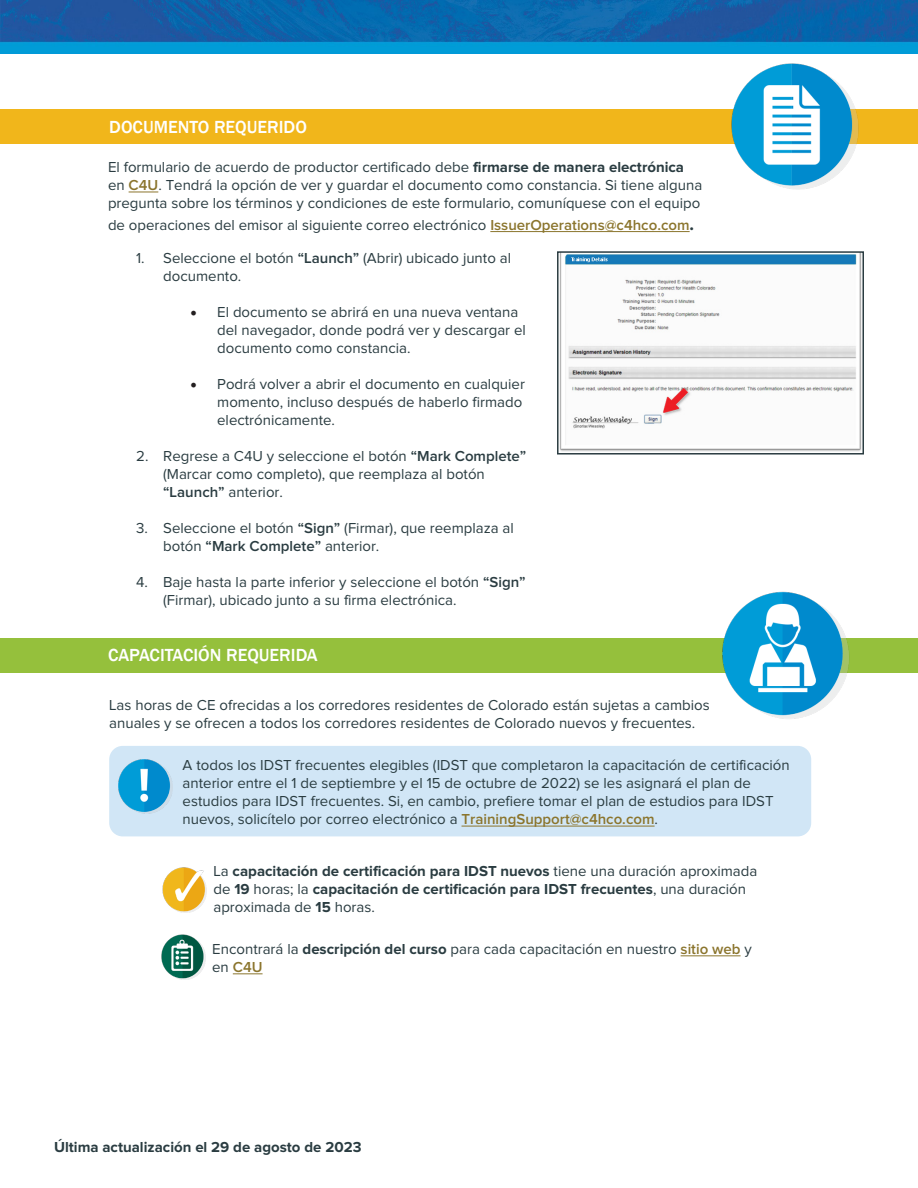
<style>
.page{position:relative;width:918px;height:1188px;background:#fff}
.page>*{position:absolute;margin:0;border:0;box-sizing:border-box;transform-origin:0 0}
.t1{font:500 18px "Franklin Gothic";color:#fff}
.t2{font:15px/18px "Proxima Nova";color:#2a3c41}
.t3{font:700 15px/18px "Proxima Nova";color:#2a3c41}
.s1{font-weight:700}
.s2{font-weight:600;color:#8b752d}
.s3{font-weight:700;font-size:18px}
.s4{font-weight:600}
.s5{font-family:"Minion Pro";font-size:18px;color:#231f20}
.s6{font-weight:400}
</style>
<div class="page">
<img style="left:0;top:0;width:918px;height:53px">
<div style="left:0;top:639px;width:918px;height:34px;background:#95c03c"></div>
<img style="left:722px;top:592px;width:128px;height:127px">
<div style="left:0;top:109px;width:918px;height:35px;background:#f1b61b"></div>
<img style="left:731px;top:63px;width:127px;height:127px">
<svg style="left:129px;top:192px;width:29px;height:1px"></svg>
<hr style="left:490px;top:231px;width:200px;height:1px;background:#8b752d">
<img style="left:560px;top:254px;width:301px;height:198px">
<div style="left:557px;top:251px;width:307px;height:204px;border:2px solid #2a3c41"></div>
<div style="left:109px;top:746px;width:702px;height:90px;background:#d1e6f6;border-radius:14px"></div>
<hr style="left:462px;top:826px;width:193px;height:1px;background:#8b752d">
<img style="left:118px;top:760px;width:54px;height:54px">
<img style="left:163px;top:868px;width:44px;height:44px">
<img style="left:161px;top:935px;width:45px;height:44px">
<hr style="left:681px;top:956px;width:60px;height:1px;background:#8b752d">
<hr style="left:233px;top:974px;width:30px;height:1px;background:#8b752d">
<p class="t1" style="left:109px;top:116px;width:199px">DOCUMENTO REQUERIDO</p>
<p class="t2" style="left:108px;top:159px;width:596px">El formulario de acuerdo de productor certificado debe <span class="s1">firmarse de manera electrónica </span>en <span class="s2">C4U</span>. Tendrá la opción de ver y guardar el documento como constancia. Si tiene alguna pregunta sobre los términos y condiciones de este formulario, comuníquese con el equipo</p>
<p class="t2" style="left:108px;top:216px;width:588px">de operaciones del emisor al siguiente correo electrónico <span class="s2">IssuerOperations@c4hco.com</span><span class="s3">.</span></p>
<p class="t2" style="left:163px;top:250px;width:349px;text-indent:-27px">1. Seleccione el botón <span class="s4">“Launch”</span> (Abrir) ubicado junto al documento.</p>
<p class="t2" style="left:217px;top:304px;width:310px;text-indent:-27px"><span class="s5">•</span> El documento se abrirá en una nueva ventana del navegador, donde podrá ver y descargar el documento como constancia.</p>
<p class="t2" style="left:217px;top:376px;width:309px;text-indent:-27px"><span class="s5">•</span> Podrá volver a abrir el documento en cualquier momento, incluso después de haberlo firmado electrónicamente.</p>
<p class="t2" style="left:163px;top:448px;width:365px;text-indent:-27px">2. Regrese a C4U y seleccione el botón <span class="s4">“Mark Complete” </span>(Marcar como completo), que reemplaza al botón <span class="s4">“Launch”</span> anterior.</p>
<p class="t2" style="left:163px;top:520px;width:352px;text-indent:-27px">3. Seleccione el botón <span class="s4">“Sign”</span> (Firmar), que reemplaza al botón <span class="s4">“Mark Complete”</span> anterior.</p>
<p class="t2" style="left:163px;top:574px;width:364px;text-indent:-27px">4. Baje hasta la parte inferior y seleccione el botón <span class="s4">“Sign” </span>(Firmar), ubicado junto a su firma electrónica.</p>
<p class="t1" style="left:108px;top:644px;width:211px">CAPACITACIÓN REQUERIDA</p>
<p class="t2" style="left:109px;top:697px;width:602px">Las horas de CE ofrecidas a los corredores residentes de Colorado están sujetas a cambios anuales y se ofrecen a todos los corredores residentes de Colorado nuevos y frecuentes.</p>
<p class="t2" style="left:183px;top:757px;width:609px">A todos los IDST frecuentes elegibles (IDST que completaron la capacitación de certificación anterior entre el 1 de septiembre y el 15 de octubre de 2022) se les asignará el plan de estudios para IDST frecuentes. Si, en cambio, prefiere tomar el plan de estudios para IDST nuevos, solicítelo por correo electrónico a <span class="s2">TrainingSupport@c4hco.com</span>.</p>
<p class="t3" style="left:213px;top:863px;width:545px"><span class="s6">La</span> capacitación de certificación para IDST nuevos <span class="s6">tiene una duración aproximada de</span> 19 <span class="s6">horas; la</span> capacitación de certificación para IDST frecuentes<span class="s6">, una duración aproximada de</span> 15 <span class="s6">horas.</span></p>
<p class="t2" style="left:212px;top:940px;width:541px">Encontrará la <span class="s1">descripción del curso</span> para cada capacitación en nuestro <span class="s2">sitio web</span> y en <span class="s2">C4U</span></p>
<p class="t3" style="left:54px;top:1139px;width:309px">Última actualización el 29 de agosto de 2023</p>
</div>
